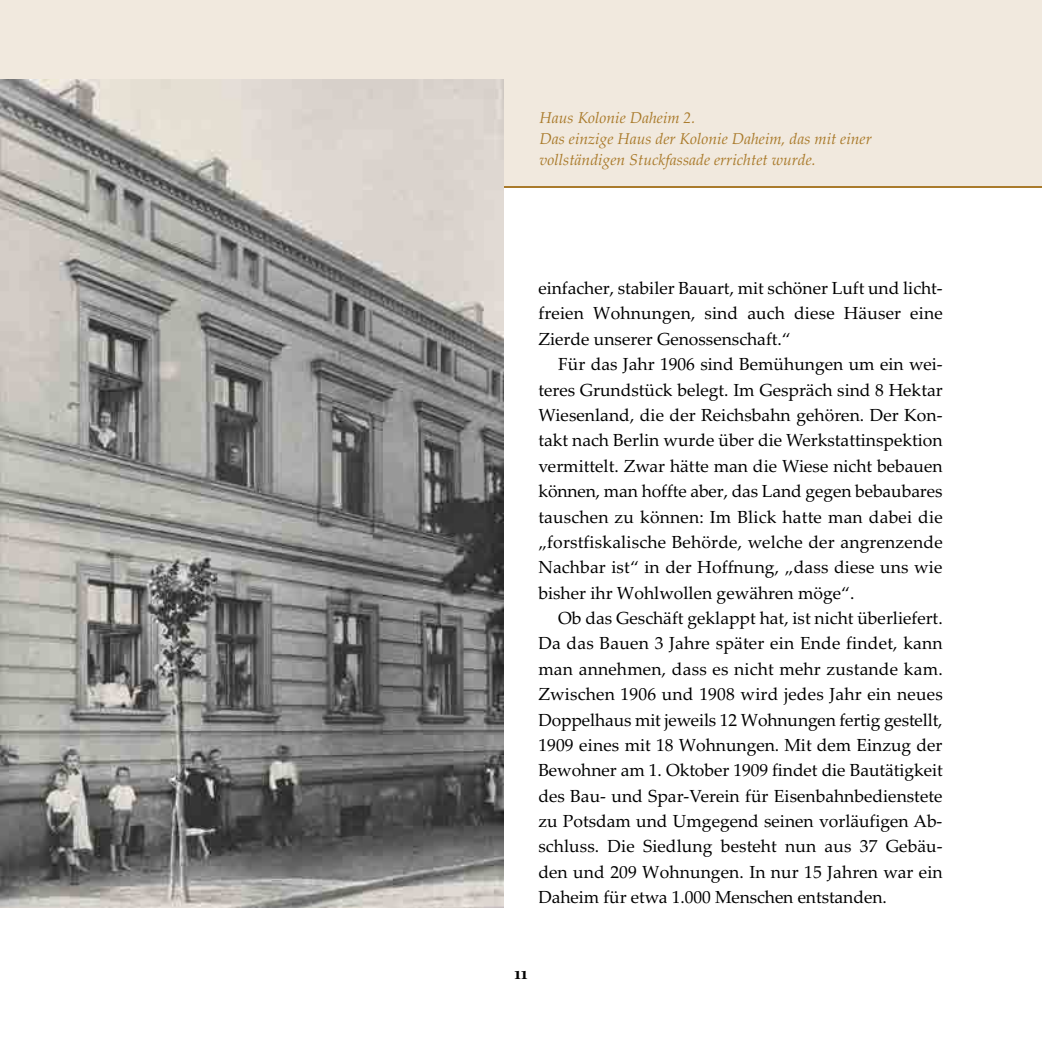
<style>
.page{position:relative;width:1042px;height:1042px;background:#fff}
.page>*{position:absolute;margin:0;border:0;box-sizing:border-box;transform-origin:0 0}
.t1{font:17.5px/25.4px "Palatino Linotype";color:#000;text-align:justify}
.t2{font:700 17.5px "Constantia";color:#000}
.t3{font:italic 15.75px/21px "Palatino Linotype";color:#aa7b2c}
</style>
<div class="page">
<div style="left:0;top:0;width:1042px;height:187px;background:#f1e9de"></div>
<hr style="left:99px;top:186px;width:943px;height:2px;background:#aa7b2c">
<img style="left:0;top:79px;width:503px;height:829px">
<p class="t3" style="left:539px;top:107px;width:334px">Haus Kolonie Daheim 2.<br>Das einzige Haus der Kolonie Daheim, das mit einer vollständigen Stuckfassade errichtet wurde.</p>
<p class="t1" style="left:538px;top:275px;width:406px">einfacher, stabiler Bauart, mit schöner Luft und licht&shy;freien Wohnungen, sind auch diese Häuser eine Zierde unserer Genossenschaft.“</p>
<p class="t1" style="left:538px;top:351px;width:406px;text-indent:20px">Für das Jahr 1906 sind Bemühungen um ein wei&shy;teres Grundstück belegt. Im Gespräch sind 8 Hektar Wiesenland, die der Reichsbahn gehören. Der Kon&shy;takt nach Berlin wurde über die Werkstattinspektion vermittelt. Zwar hätte man die Wiese nicht bebauen können, man hoffte aber, das Land gegen bebaubares tauschen zu können: Im Blick hatte man dabei die „forstfiskalische Behörde, welche der angrenzende Nachbar ist“ in der Hoffnung, „dass diese uns wie bisher ihr Wohlwollen gewähren möge“.</p>
<p class="t1" style="left:538px;top:605px;width:406px;text-indent:20px">Ob das Geschäft geklappt hat, ist nicht überliefert.<br>Da das Bauen 3 Jahre später ein Ende findet, kann man annehmen, dass es nicht mehr zustande kam.<br>Zwischen 1906 und 1908 wird jedes Jahr ein neues Doppelhaus mit jeweils 12 Wohnungen fertig gestellt, 1909 eines mit 18 Wohnungen. Mit dem Einzug der Bewohner am 1. Oktober 1909 findet die Bautätigkeit des Bau- und Spar-Verein für Eisenbahnbedienstete zu Potsdam und Umgegend seinen vorläufigen Ab&shy;schluss. Die Siedlung besteht nun aus 37 Gebäu&shy;den und 209 Wohnungen. In nur 15 Jahren war ein Daheim für etwa 1.000 Menschen entstanden.</p>
<p class="t2" style="left:514px;top:963px;width:14px">11</p>
</div>
